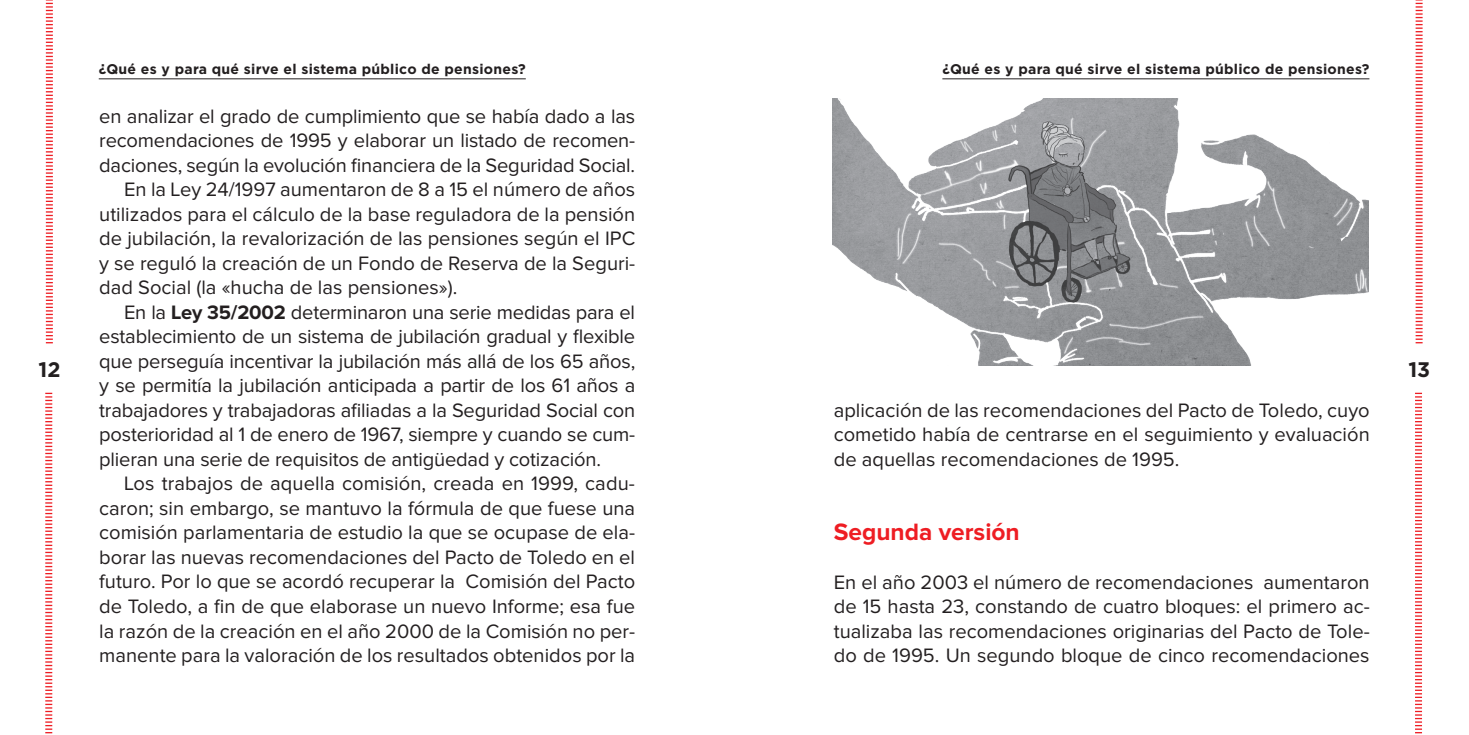
<style>
.page{position:relative;width:1469px;height:735px;background:#fff}
.page>*{position:absolute;margin:0;border:0;box-sizing:border-box;transform-origin:0 0}
.t1{font:700 24.5px "Proxima Nova";color:#ee1d23}
.t2{font:700 21px "Gotham";color:#231f20}
.t3{font:20.12px/24.5px "Proxima Nova";color:#231f20;text-align:justify}
.t4{font:700 14px "Gotham";letter-spacing:.02em;color:#231f20}
.s1{font-weight:700}
</style>
<div class="page">
<hr style="left:99px;top:78px;width:427px;height:1px;background:#231f20">
<svg style="left:46px;top:0;width:7px;height:343px"></svg>
<svg style="left:45px;top:392px;width:7px;height:342px"></svg>
<svg style="left:1415px;top:0;width:7px;height:343px"></svg>
<svg style="left:1415px;top:392px;width:6px;height:342px"></svg>
<hr style="left:942px;top:78px;width:427px;height:1px;background:#231f20">
<img style="left:832px;top:98px;width:536px;height:267px">
<p class="t2" style="left:39px;top:357px;width:23px">12</p>
<p class="t4" style="left:99px;top:60px;width:428px">¿Qué es y para qué sirve el sistema público de pensiones?</p>
<p class="t3" style="left:99px;top:104px;width:537px">en analizar el grado de cumplimiento que se había dado a las</p>
<p class="t3" style="left:99px;top:129px;width:537px">recomendaciones de 1995 y elaborar un listado de recomen-</p>
<p class="t3" style="left:99px;top:153px;width:537px">daciones, según la evolución financiera de la Seguridad Social.</p>
<p class="t3" style="left:124px;top:178px;width:512px">En la Ley 24/1997 aumentaron de 8 a 15 el número de años</p>
<p class="t3" style="left:99px;top:202px;width:537px">utilizados para el cálculo de la base reguladora de la pensión</p>
<p class="t3" style="left:99px;top:227px;width:537px">de jubilación, la revalorización de las pensiones según el IPC</p>
<p class="t3" style="left:99px;top:251px;width:537px">y se reguló la creación de un Fondo de Reserva de la Seguri-</p>
<p class="t3" style="left:99px;top:276px;width:359px">dad Social (la «hucha de las pensiones»).</p>
<p class="t3" style="left:124px;top:300px;width:512px">En la <span class="s1">Ley 35/2002</span> determinaron una serie medidas para el</p>
<p class="t3" style="left:99px;top:325px;width:537px">establecimiento de un sistema de jubilación gradual y flexible</p>
<p class="t3" style="left:99px;top:349px;width:537px">que perseguía incentivar la jubilación más allá de los 65 años,</p>
<p class="t3" style="left:99px;top:374px;width:537px">y se permitía la jubilación anticipada a partir de los 61 años a</p>
<p class="t3" style="left:99px;top:398px;width:537px">trabajadores y trabajadoras afiliadas a la Seguridad Social con</p>
<p class="t3" style="left:99px;top:423px;width:537px">posterioridad al 1 de enero de 1967, siempre y cuando se cum-</p>
<p class="t3" style="left:99px;top:447px;width:503px">plieran una serie de requisitos de antigüedad y cotización.</p>
<p class="t3" style="left:124px;top:472px;width:512px">Los trabajos de aquella comisión, creada en 1999, cadu-</p>
<p class="t3" style="left:99px;top:496px;width:537px">caron; sin embargo, se mantuvo la fórmula de que fuese una</p>
<p class="t3" style="left:99px;top:521px;width:537px">comisión parlamentaria de estudio la que se ocupase de ela-</p>
<p class="t3" style="left:99px;top:545px;width:537px">borar las nuevas recomendaciones del Pacto de Toledo en el</p>
<p class="t3" style="left:99px;top:570px;width:537px">futuro. Por lo que se acordó recuperar la Comisión del Pacto</p>
<p class="t3" style="left:99px;top:594px;width:537px">de Toledo, a fin de que elaborase un nuevo Informe; esa fue</p>
<p class="t3" style="left:99px;top:619px;width:537px">la razón de la creación en el año 2000 de la Comisión no per-</p>
<p class="t3" style="left:99px;top:643px;width:537px">manente para la valoración de los resultados obtenidos por la</p>
<p class="t4" style="left:942px;top:60px;width:428px">¿Qué es y para qué sirve el sistema público de pensiones?</p>
<p class="t3" style="left:833px;top:398px;width:537px">aplicación de las recomendaciones del Pacto de Toledo, cuyo cometido había de centrarse en el seguimiento y evaluación de aquellas recomendaciones de 1995.</p>
<p class="t1" style="left:833px;top:520px;width:188px">Segunda versión</p>
<p class="t3" style="left:833px;top:570px;width:537px">En el año 2003 el número de recomendaciones aumentaron de 15 hasta 23, constando de cuatro bloques: el primero ac&shy;tualizaba las recomendaciones originarias del Pacto de Tole&shy;do de 1995. Un segundo bloque de cinco recomendaciones</p>
<p class="t2" style="left:1408px;top:357px;width:23px">13</p>
</div>
